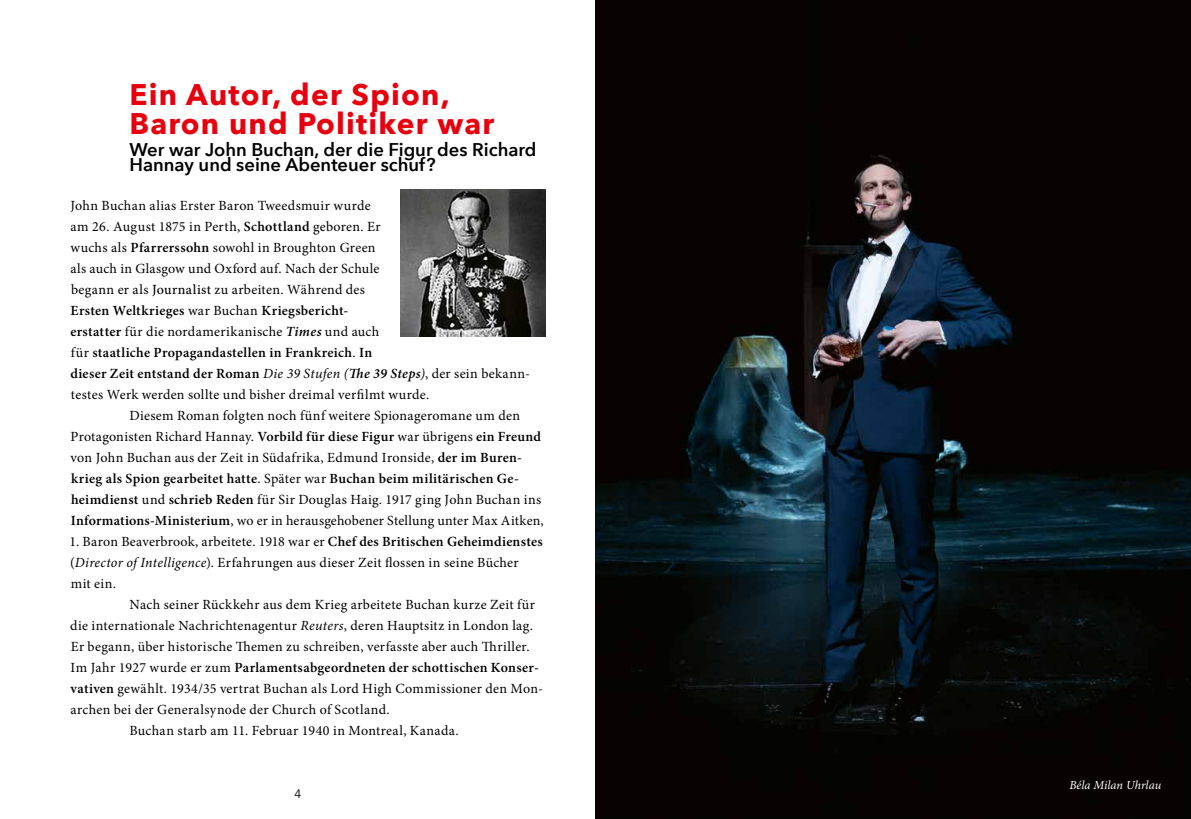
<style>
.page{position:relative;width:1191px;height:819px;background:#fff}
.page>*{position:absolute;margin:0;border:0;box-sizing:border-box;transform-origin:0 0}
.t1{font:700 29.75px/29.8px "Avenir Next";letter-spacing:.04em;color:#e7000e}
.t2{font:600 18.38px/15.8px "Avenir Next";color:#000}
.t3{font:14px "Minion Pro";letter-spacing:.02em;color:#000}
.t4{font:600 14px "Minion Pro";letter-spacing:.02em;color:#000}
.t5{font:italic 12.25px "Minion Pro";letter-spacing:.005em;color:#fff}
.t6{font:12.25px "Avenir";color:#000}
.s1{font-weight:600}
.s2{font-weight:500}
.s3{font-weight:400}
.s4{font-weight:600;font-style:italic}
.s5{font-weight:400;font-style:italic}
.s6{font-style:italic}
</style>
<div class="page">
<img style="left:401px;top:189px;width:145px;height:147px">
<img style="left:595px;top:0;width:596px;height:819px">
<h1 class="t1" style="left:129px;top:79px;width:366px">Ein Autor, der Spion,<br>Baron und Politiker war</h1>
<h2 class="t2" style="left:129px;top:141px;width:408px">Wer war John Buchan, der die Figur des Richard<br>Hannay und seine Abenteuer schuf?</h2>
<p class="t3" style="left:70px;top:196px;width:302px">John Buchan alias Erster Baron Tweedsmuir wurde</p>
<p class="t3" style="left:70px;top:217px;width:311px">am 26. August 1875 in Perth, <span class="s1">Schottland</span> geboren. Er</p>
<p class="t3" style="left:70px;top:238px;width:307px">wuchs als <span class="s1">Pfarrerssohn</span> sowohl in Broughton Green</p>
<p class="t3" style="left:70px;top:259px;width:310px">als auch in Glasgow und Oxford auf. Nach der Schule</p>
<p class="t3" style="left:71px;top:280px;width:295px">begann er als <span class="s2">Journalist</span> zu arbeiten. Während des</p>
<p class="t4" style="left:71px;top:301px;width:279px">Ersten Weltkrieges <span class="s3">war Buchan</span> Kriegsbericht-</p>
<p class="t3" style="left:70px;top:322px;width:310px"><span class="s1">erstatter</span> für die nordamerikanische <span class="s4">Times</span> und auch</p>
<p class="t4" style="left:71px;top:343px;width:303px"><span class="s3">für</span> staatliche Propagandastellen in Frankreich<span class="s3">.</span> In</p>
<p class="t4" style="left:70px;top:364px;width:461px">dieser Zeit entstand der Roman <span class="s5">Die 39 Stufen (</span><span class="s6">The 39 Steps</span><span class="s5">)</span><span class="s3">, der sein bekann-</span></p>
<p class="t3" style="left:71px;top:385px;width:360px">testes Werk werden sollte und bisher dreimal verfilmt wurde.</p>
<p class="t3" style="left:129px;top:406px;width:392px">Diesem Roman folgten noch fünf weitere Spionageromane um den</p>
<p class="t3" style="left:70px;top:427px;width:472px">Protagonisten Richard Hannay. <span class="s1">Vorbild für diese Figur</span> war übrigens <span class="s1">ein Freund</span></p>
<p class="t3" style="left:71px;top:448px;width:453px">von John Buchan aus der Zeit in Südafrika, Edmund Ironside, <span class="s1">der im Buren-</span></p>
<p class="t4" style="left:71px;top:469px;width:449px">krieg als Spion gearbeitet hatte<span class="s3">. Später war</span> Buchan beim militärischen Ge-</p>
<p class="t3" style="left:71px;top:490px;width:471px"><span class="s1">heimdienst</span> und <span class="s1">schrieb Reden</span> für Sir Douglas Haig. 1917 ging John Buchan ins</p>
<p class="t3" style="left:71px;top:511px;width:474px"><span class="s1">Informations-Ministerium</span>, wo er in herausgehobener Stellung unter Max Aitken,</p>
<p class="t3" style="left:70px;top:532px;width:475px">1. Baron Beaverbrook, arbeitete. 1918 war er <span class="s1">Chef des Britischen Geheimdienstes</span></p>
<p class="t3" style="left:70px;top:553px;width:450px">(<span class="s6">Director of Intelligence</span>). Erfahrungen aus dieser Zeit flossen in seine Bücher</p>
<p class="t3" style="left:71px;top:574px;width:47px">mit ein.</p>
<p class="t3" style="left:129px;top:595px;width:407px">Nach seiner Rückkehr aus dem Krieg arbeitete Buchan kurze Zeit für</p>
<p class="t3" style="left:70px;top:616px;width:464px">die internationale Nachrichtenagentur <span class="s6">Reuters</span>, deren Hauptsitz in London lag.</p>
<p class="t3" style="left:71px;top:637px;width:460px">Er begann, über historische Themen zu schreiben, verfasste aber auch Thriller.</p>
<p class="t4" style="left:71px;top:658px;width:470px"><span class="s3">Im Jahr 1927 wurde er zum</span> Parlamentsabgeordneten der schottischen Konser-</p>
<p class="t3" style="left:71px;top:679px;width:474px"><span class="s1">vativen</span> gewählt. 1934/35 vertrat Buchan als Lord High Commissioner den Mon-</p>
<p class="t3" style="left:71px;top:700px;width:321px">archen bei der Generalsynode der Church of Scotland.</p>
<p class="t3" style="left:129px;top:721px;width:331px">Buchan starb am 11. Februar 1940 in Montreal, Kanada.</p>
<p class="t6" style="left:294px;top:786px;width:8px">4</p>
<p class="t5" style="left:1069px;top:776px;width:93px">Béla Milan Uhrlau</p>
</div>
